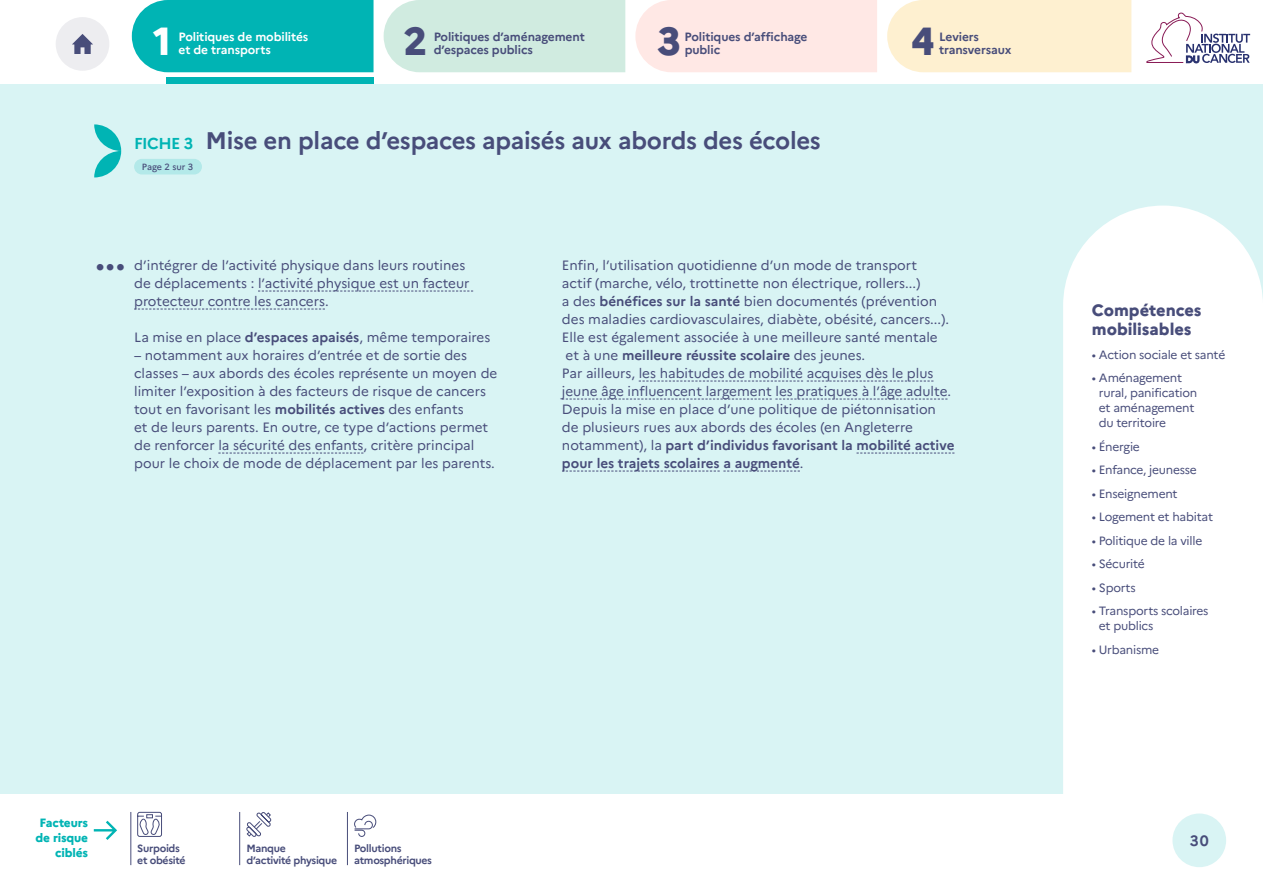
<style>
.page{position:relative;width:1263px;height:893px;background:#fff}
.page>*{position:absolute;margin:0;border:0;box-sizing:border-box;transform-origin:0 0}
.t1{font:800 39.15px "Marianne";color:#484d7a}
.t2{font:800 39.15px "Marianne";color:#fff}
.t3{font:700 37.5px "Marianne";color:#484d7a}
.t4{font:700 24px "Marianne";letter-spacing:-.01em;color:#484d7a}
.t5{font:800 16.5px/19.5px "Marianne";color:#484d7a}
.t6{font:700 15px "Marianne";color:#484d7a}
.t7{font:13.5px/18px "Marianne";color:#484d7a}
.t8{font:12px/15px "Marianne";letter-spacing:-.02em;color:#484d7a}
.t9{font:700 12px "Marianne";letter-spacing:-.01em;color:#484d7a}
.t10{font:700 12px "Marianne";letter-spacing:-.01em;color:#fff}
.t11{font:800 12px/15px "Marianne";letter-spacing:-.01em;color:#00b4b4;text-align:right}
.t12{font:700 10.5px/12px "Marianne";letter-spacing:-.03em;color:#484d7a}
.t13{font:500 9px "Marianne";color:#484d7a}
.s1{font-size:15.75px;color:#00b4b4}
.s2{font-weight:700}
</style>
<div class="page">
<div style="left:132px;top:0;width:241px;height:72px;background:#00b4b4"></div>
<div style="left:635px;top:0;width:242px;height:72px;background:#ffe8e5"></div>
<div style="left:887px;top:0;width:244px;height:72px;background:#fef0d0"></div>
<div style="left:384px;top:0;width:241px;height:72px;background:#d0ebe0"></div>
<div style="left:166px;top:78px;width:207px;height:6px;background:#00b4b4"></div>
<svg style="left:94px;top:821px;width:23px;height:19px"></svg>
<div style="left:1172px;top:813px;width:54px;height:54px;background:#d9f4f4;border-radius:50%"></div>
<div style="left:0;top:84px;width:1263px;height:709px;background:#d9f4f4"></div>
<div style="left:56px;top:17px;width:53px;height:54px;background:#ededf0;border-radius:50%"></div>
<svg style="left:72px;top:34px;width:21px;height:20px"></svg>
<hr style="left:130px;top:812px;width:1px;height:53px;background:#484d7a">
<svg style="left:1146px;top:13px;width:104px;height:50px"></svg>
<hr style="left:239px;top:812px;width:1px;height:53px;background:#484d7a">
<hr style="left:347px;top:812px;width:1px;height:53px;background:#484d7a">
<svg style="left:94px;top:124px;width:27px;height:53px"></svg>
<svg style="left:258px;top:291px;width:215px;height:1px"></svg>
<svg style="left:134px;top:309px;width:191px;height:1px"></svg>
<svg style="left:218px;top:453px;width:145px;height:1px"></svg>
<svg style="left:639px;top:381px;width:294px;height:1px"></svg>
<svg style="left:562px;top:399px;width:385px;height:1px"></svg>
<svg style="left:856px;top:453px;width:98px;height:1px"></svg>
<svg style="left:562px;top:471px;width:238px;height:1px"></svg>
<svg style="left:354px;top:814px;width:23px;height:23px"></svg>
<svg style="left:246px;top:812px;width:26px;height:25px"></svg>
<svg style="left:137px;top:812px;width:25px;height:25px"></svg>
<div style="left:134px;top:159px;width:68px;height:15px;background:#b3e9e9;border-radius:8px"></div>
<div style="left:1063px;top:206px;width:200px;height:587px;background:#fff"></div>
<hr style="left:1259px;top:303px;width:4px;height:496px;background:#fff">
<h1 class="t2" style="left:153px;top:11px;width:20px">1</h1>
<h1 class="t1" style="left:404px;top:11px;width:25px">2</h1>
<h1 class="t1" style="left:658px;top:11px;width:25px">3</h1>
<h1 class="t1" style="left:911px;top:11px;width:25px">4</h1>
<p class="t10" style="left:179px;top:27px;width:131px">Politiques de mobilités</p>
<p class="t9" style="left:434px;top:27px;width:153px">Politiques d’aménagement</p>
<p class="t9" style="left:685px;top:27px;width:124px">Politiques d’affichage</p>
<p class="t9" style="left:939px;top:27px;width:41px">Leviers</p>
<p class="t9" style="left:434px;top:41px;width:101px">d’espaces publics</p>
<p class="t9" style="left:685px;top:41px;width:37px">public</p>
<p class="t10" style="left:179px;top:41px;width:94px">et de transports</p>
<p class="t9" style="left:939px;top:41px;width:74px">transversaux</p>
<h3 class="t4" style="left:134px;top:121px;width:688px"><span class="s1">FICHE 3</span> Mise en place d’espaces apaisés aux abords des écoles</h3>
<p class="t13" style="left:142px;top:160px;width:53px">Page 2 sur 3</p>
<h2 class="t3" style="left:95px;top:228px;width:32px">...</h2>
<p class="t7" style="left:134px;top:255px;width:337px">d’intégrer de l’activité physique dans leurs routines de déplacements : l’activité physique est un facteur protecteur contre les cancers.</p>
<p class="t7" style="left:134px;top:327px;width:358px">La mise en place <span class="s2">d’espaces apaisés</span>, même temporaires</p>
<p class="t7" style="left:134px;top:345px;width:365px">– notamment aux horaires d’entrée et de sortie des classes – aux abords des écoles représente un moyen de limiter l’exposition à des facteurs de risque de cancers tout en favorisant les <span class="s2">mobilités actives</span> des enfants<br>et de leurs parents. En outre, ce type d’actions permet de renforcer la sécurité des enfants, critère principal pour le choix de mode de déplacement par les parents.</p>
<p class="t7" style="left:562px;top:255px;width:394px">Enfin, l’utilisation quotidienne d’un mode de transport<br>actif (marche, vélo, trottinette non électrique, rollers...)<br>a des <span class="s2">bénéfices sur la santé</span> bien documentés (prévention des maladies cardiovasculaires, diabète, obésité, cancers...).<br>Elle est également associée à une meilleure santé mentale et à une <span class="s2">meilleure réussite scolaire</span> des jeunes.<br>Par ailleurs, les habitudes de mobilité acquises dès le plus jeune âge influencent largement les pratiques à l’âge adulte.<br>Depuis la mise en place d’une politique de piétonnisation de plusieurs rues aux abords des écoles (en Angleterre notamment), la <span class="s2">part d’individus favorisant la mobilité active pour les trajets scolaires a augmenté</span>.</p>
<p class="t11" style="left:35px;top:814px;width:54px">Facteurs de risque ciblés</p>
<p class="t12" style="left:137px;top:842px;width:50px">Surpoids et obésité</p>
<p class="t12" style="left:246px;top:842px;width:92px">Manque<br>d’activité physique</p>
<p class="t12" style="left:354px;top:842px;width:79px">Pollutions atmosphériques</p>
<p class="t5" style="left:1092px;top:299px;width:111px">Compétences mobilisables</p>
<p class="t8" style="left:1092px;top:346px;width:135px">• Action sociale et santé</p>
<p class="t8" style="left:1099px;top:370px;width:100px;text-indent:-7px">• Aménagement rural, panification et aménagement du territoire</p>
<p class="t8" style="left:1092px;top:438px;width:50px">• Énergie</p>
<p class="t8" style="left:1092px;top:462px;width:106px">• Enfance, jeunesse</p>
<p class="t8" style="left:1092px;top:485px;width:87px">• Enseignement</p>
<p class="t8" style="left:1092px;top:509px;width:123px">• Logement et habitat</p>
<p class="t8" style="left:1092px;top:532px;width:112px">• Politique de la ville</p>
<p class="t8" style="left:1092px;top:556px;width:55px">• Sécurité</p>
<p class="t8" style="left:1092px;top:579px;width:45px">• Sports</p>
<p class="t8" style="left:1099px;top:603px;width:111px;text-indent:-7px">• Transports scolaires et publics</p>
<p class="t8" style="left:1092px;top:641px;width:69px">• Urbanisme</p>
<p class="t6" style="left:1190px;top:829px;width:20px">30</p>
</div>
